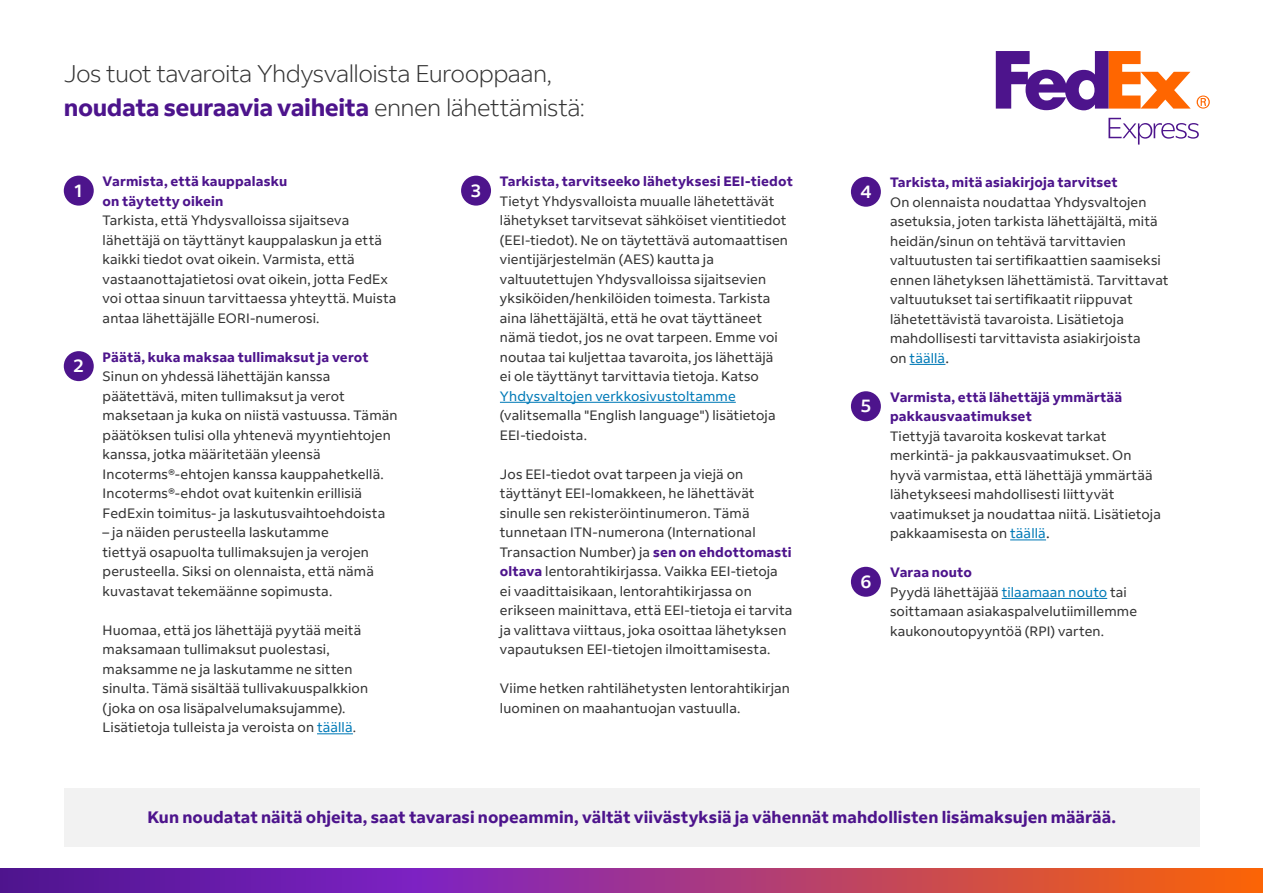
<style>
.page{position:relative;width:1263px;height:893px;background:#fff}
.page>*{position:absolute;margin:0;border:0;box-sizing:border-box;transform-origin:0 0}
.t1{font:300 24px/34.5px "Fed Ex Sans";letter-spacing:-.025em;color:#333}
.t2{font:500 18px "Fed Ex Sans";color:#fff}
.t3{font:700 16.5px "Fed Ex Sans";letter-spacing:.005em;color:#4d148c}
.t4{font:13.5px/19.5px "Fed Ex Sans";letter-spacing:.01em;color:#333}
.t5{font:700 13.5px/19.5px "Fed Ex Sans";letter-spacing:.015em;color:#4d148c}
.t6{font:13.5px "Fed Ex Sans";letter-spacing:.01em;color:#007ab7}
.s1{font-weight:700;color:#4d148c}
.s2{color:#007ab7}
.s3{font-size:15px}
</style>
<div class="page">
<svg style="left:0;top:869px;width:1263px;height:24px;background:#9f357a"></svg>
<hr style="left:317px;top:733px;width:36px;height:1px;background:#007ab7">
<div style="left:64px;top:176px;width:30px;height:30px;background:#4d148c;border-radius:50%"></div>
<div style="left:64px;top:351px;width:30px;height:30px;background:#4d148c;border-radius:50%"></div>
<hr style="left:500px;top:402px;width:236px;height:1px;background:#007ab7">
<div style="left:461px;top:176px;width:30px;height:30px;background:#4d148c;border-radius:50%"></div>
<div style="left:64px;top:788px;width:1135px;height:59px;background:#f2f2f2"></div>
<hr style="left:909px;top:364px;width:36px;height:1px;background:#007ab7">
<hr style="left:1010px;top:539px;width:36px;height:1px;background:#007ab7">
<hr style="left:1002px;top:598px;width:105px;height:1px;background:#007ab7">
<div style="left:851px;top:177px;width:30px;height:30px;background:#4d148c;border-radius:50%"></div>
<div style="left:851px;top:391px;width:30px;height:30px;background:#4d148c;border-radius:50%"></div>
<div style="left:851px;top:567px;width:30px;height:30px;background:#4d148c;border-radius:50%"></div>
<svg style="left:1108px;top:118px;width:91px;height:27px"></svg>
<svg style="left:996px;top:51px;width:214px;height:59px"></svg>
<h1 class="t1" style="left:64px;top:56px;width:523px">Jos tuot tavaroita Yhdysvalloista Eurooppaan, <span class="s1">noudata seuraavia vaiheita</span> ennen lähettämistä:</h1>
<h2 class="t2" style="left:73px;top:180px;width:13px">1</h2>
<p class="t5" style="left:103px;top:172px;width:186px">Varmista, että kauppalasku on täytetty oikein</p>
<p class="t4" style="left:103px;top:211px;width:295px">Tarkista, että Yhdysvalloissa sijaitseva lähettäjä on täyttänyt kauppalaskun ja että kaikki tiedot ovat oikein. Varmista, että vastaanottajatietosi ovat oikein, jotta FedEx voi ottaa sinuun tarvittaessa yhteyttä. Muista antaa lähettäjälle EORI-numerosi.</p>
<h2 class="t2" style="left:73px;top:355px;width:13px">2</h2>
<p class="t5" style="left:103px;top:347px;width:267px">Päätä, kuka maksaa tullimaksut ja verot</p>
<p class="t4" style="left:103px;top:367px;width:296px">Sinun on yhdessä lähettäjän kanssa päätettävä, miten tullimaksut ja verot maksetaan ja kuka on niistä vastuussa. Tämän päätöksen tulisi olla yhtenevä myyntiehtojen kanssa, jotka määritetään yleensä Incoterms®-ehtojen kanssa kauppahetkellä.<br>Incoterms®-ehdot ovat kuitenkin erillisiä FedExin toimitus- ja laskutusvaihtoehdoista</p>
<p class="t4" style="left:103px;top:523px;width:273px">– ja näiden perusteella laskutamme tiettyä osapuolta tullimaksujen ja verojen perusteella. Siksi on olennaista, että nämä kuvastavat tekemäänne sopimusta.</p>
<p class="t4" style="left:103px;top:620px;width:267px">Huomaa, että jos lähettäjä pyytää meitä maksamaan tullimaksut puolestasi, maksamme ne ja laskutamme ne sitten sinulta. Tämä sisältää tullivakuuspalkkion (joka on osa lisäpalvelumaksujamme).<br>Lisätietoja tulleista ja veroista on <span class="s2">täällä</span>.</p>
<h2 class="t2" style="left:470px;top:180px;width:13px">3</h2>
<p class="t5" style="left:500px;top:172px;width:294px">Tarkista, tarvitseeko lähetyksesi EEI-tiedot</p>
<p class="t4" style="left:500px;top:191px;width:290px">Tietyt Yhdysvalloista muualle lähetettävät lähetykset tarvitsevat sähköiset vientitiedot (EEI-tiedot). Ne on täytettävä automaattisen vientijärjestelmän (AES) kautta ja valtuutettujen Yhdysvalloissa sijaitsevien yksiköiden/henkilöiden toimesta. Tarkista aina lähettäjältä, että he ovat täyttäneet nämä tiedot, jos ne ovat tarpeen. Emme voi noutaa tai kuljettaa tavaroita, jos lähettäjä<br>ei ole täyttänyt tarvittavia tietoja. Katso</p>
<p class="t6" style="left:500px;top:388px;width:237px">Yhdysvaltojen verkkosivustoltamme</p>
<p class="t4" style="left:500px;top:406px;width:277px">(valitsemalla "English language") lisätietoja<br>EEI-tiedoista.</p>
<p class="t4" style="left:500px;top:464px;width:294px">Jos EEI-tiedot ovat tarpeen ja viejä on täyttänyt EEI-lomakkeen, he lähettävät sinulle sen rekisteröintinumeron. Tämä tunnetaan ITN-numerona (International Transaction Number) ja <span class="s1">sen on ehdottomasti oltava</span> lentorahtikirjassa. Vaikka EEI-tietoja<br>ei vaadittaisikaan, lentorahtikirjassa on erikseen mainittava, että EEI-tietoja ei tarvita ja valittava viittaus, joka osoittaa lähetyksen vapautuksen EEI-tietojen ilmoittamisesta.</p>
<p class="t4" style="left:500px;top:679px;width:291px">Viime hetken rahtilähetysten lentorahtikirjan luominen on maahantuojan vastuulla.</p>
<h2 class="t2" style="left:860px;top:181px;width:13px">4</h2>
<p class="t5" style="left:890px;top:173px;width:229px">Tarkista, mitä asiakirjoja tarvitset</p>
<p class="t4" style="left:890px;top:193px;width:280px">On olennaista noudattaa Yhdysvaltojen asetuksia, joten tarkista lähettäjältä, mitä heidän/sinun on tehtävä tarvittavien valtuutusten tai sertifikaattien saamiseksi ennen lähetyksen lähettämistä. Tarvittavat valtuutukset tai sertifikaatit riippuvat lähetettävistä tavaroista. Lisätietoja mahdollisesti tarvittavista asiakirjoista<br>on <span class="s2">täällä</span><span class="s3">.</span></p>
<h2 class="t2" style="left:860px;top:395px;width:13px">5</h2>
<p class="t5" style="left:890px;top:388px;width:234px">Varmista, että lähettäjä ymmärtää pakkausvaatimukset</p>
<p class="t4" style="left:890px;top:426px;width:272px">Tiettyjä tavaroita koskevat tarkat merkintä- ja pakkausvaatimukset. On hyvä varmistaa, että lähettäjä ymmärtää lähetykseesi mahdollisesti liittyvät vaatimukset ja noudattaa niitä. Lisätietoja pakkaamisesta on <span class="s2">täällä</span><span class="s3">.</span></p>
<h2 class="t2" style="left:860px;top:571px;width:13px">6</h2>
<p class="t4" style="left:890px;top:563px;width:248px"><span class="s1">Varaa nouto<br></span>Pyydä lähettäjää <span class="s2">tilaamaan nouto</span> tai soittamaan asiakaspalvelutiimillemme kaukonoutopyyntöä (RPI) varten.</p>
<p class="t3" style="left:147px;top:808px;width:970px">Kun noudatat näitä ohjeita, saat tavarasi nopeammin, vältät viivästyksiä ja vähennät mahdollisten lisämaksujen määrää.</p>
</div>
